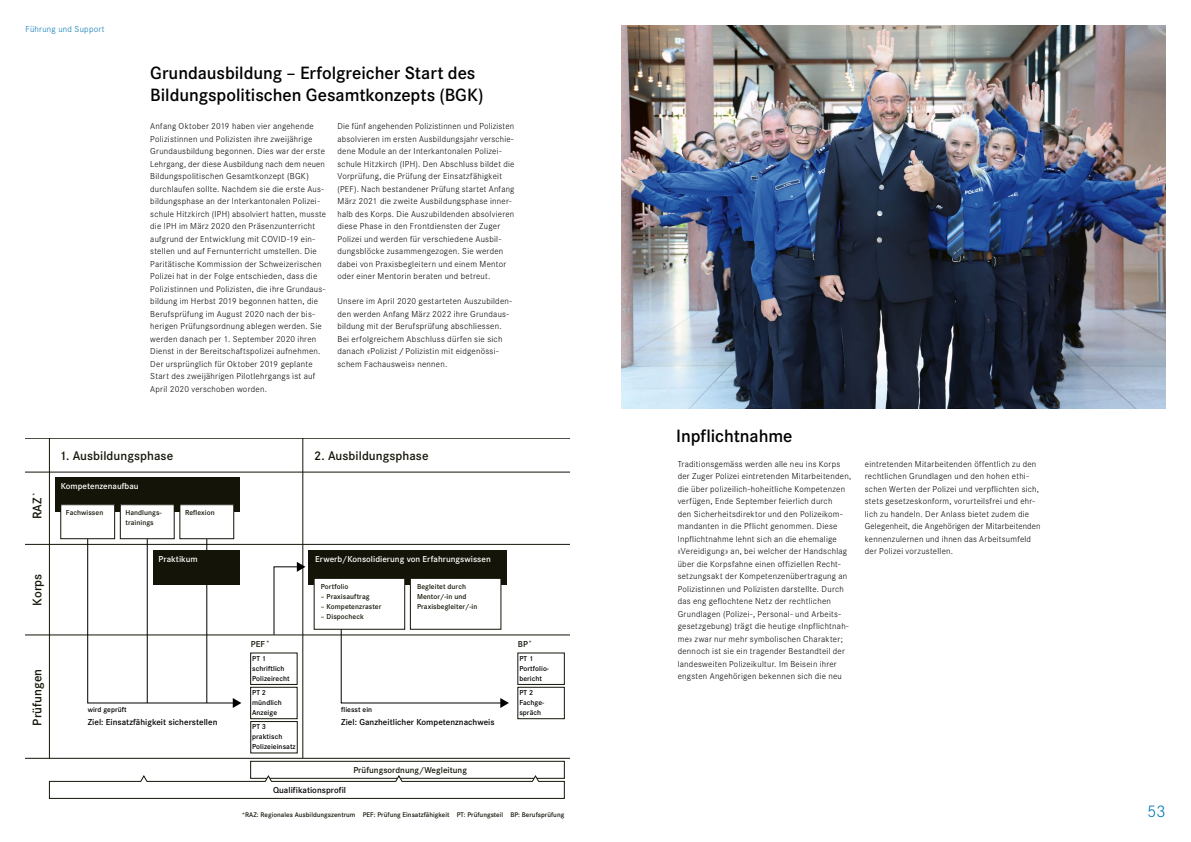
<style>
.page{position:relative;width:1191px;height:842px;background:#fff}
.page>*{position:absolute;margin:0;border:0;box-sizing:border-box;transform-origin:0 0}
.t1{font:600 18.5px/22px "Corporate S";color:#000}
.t2{font:300 17.5px "Corporate S";color:#0075b4}
.t3{font:600 13px "Corporate S";letter-spacing:.005em;color:#151408}
.t4{font:300 9px/12.5px "Corporate S";letter-spacing:.03em;color:#000}
.t5{font:600 9px "Corporate S";letter-spacing:.005em;color:#000}
.t6{font:600 9px "Corporate S";letter-spacing:.005em;color:#fff}
.t7{font:600 9px "Corporate S";letter-spacing:.005em;color:#151408}
.t8{font:300 9px "Corporate S";letter-spacing:.03em;color:#0075b4}
.t9{font:600 7.5px/10px "Corporate S";letter-spacing:.01em;color:#151408}
.t10{font:600 7.5px/10px "Corporate S";letter-spacing:.01em;color:#000}
.t11{font:600 7px "Corporate S";letter-spacing:.005em;color:#151408}
</style>
<div class="page">
<img style="left:621px;top:26px;width:544px;height:382px">
<div style="left:55px;top:478px;width:184px;height:34px;background:#151408"></div>
<hr style="left:26px;top:472px;width:544px;height:1px;background:#151408">
<hr style="left:26px;top:544px;width:544px;height:1px;background:#151408">
<div style="left:308px;top:550px;width:198px;height:34px;background:#151408"></div>
<div style="left:517px;top:653px;width:47px;height:32px;border:1px solid #151408"></div>
<div style="left:517px;top:687px;width:47px;height:32px;border:1px solid #151408"></div>
<hr style="left:303px;top:438px;width:1px;height:320px;background:#151408">
<hr style="left:26px;top:635px;width:544px;height:1px;background:#151408">
<svg style="left:87px;top:523px;width:154px;height:185px"></svg>
<hr style="left:147px;top:536px;width:1px;height:167px;background:#000">
<hr style="left:206px;top:536px;width:1px;height:167px;background:#000">
<div style="left:61px;top:505px;width:54px;height:34px;background:#fff"></div>
<div style="left:61px;top:504px;width:54px;height:35px;border:1px solid #151408"></div>
<div style="left:120px;top:505px;width:54px;height:34px;background:#fff"></div>
<div style="left:120px;top:504px;width:54px;height:35px;border:1px solid #151408"></div>
<div style="left:180px;top:505px;width:54px;height:34px;background:#fff"></div>
<div style="left:180px;top:504px;width:54px;height:35px;border:1px solid #151408"></div>
<div style="left:153px;top:550px;width:86px;height:34px;background:#151408"></div>
<hr style="left:49px;top:438px;width:1px;height:320px;background:#151408">
<svg style="left:340px;top:625px;width:169px;height:83px"></svg>
<div style="left:314px;top:578px;width:91px;height:51px;background:#fff"></div>
<div style="left:314px;top:578px;width:91px;height:51px;border:1px solid #151408"></div>
<div style="left:410px;top:578px;width:91px;height:51px;background:#fff"></div>
<div style="left:410px;top:578px;width:91px;height:51px;border:1px solid #151408"></div>
<div style="left:251px;top:721px;width:46px;height:32px;border:1px solid #151408"></div>
<div style="left:250px;top:653px;width:47px;height:32px;border:1px solid #151408"></div>
<div style="left:250px;top:687px;width:47px;height:32px;border:1px solid #151408"></div>
<svg style="left:273px;top:562px;width:32px;height:74px"></svg>
<div style="left:250px;top:761px;width:314px;height:17px;border:1px solid #151408"></div>
<hr style="left:26px;top:758px;width:544px;height:1px;background:#151408">
<svg style="left:49px;top:775px;width:515px;height:24px"></svg>
<hr style="left:26px;top:438px;width:544px;height:1px;background:#151408">
<p class="t8" style="left:26px;top:24px;width:81px">Führung und Support</p>
<h1 class="t1" style="left:150px;top:62px;width:335px">Grundausbildung – Erfolgreicher Start des<br>Bildungspolitischen Gesamtkonzepts (BGK)</h1>
<p class="t4" style="left:150px;top:120px;width:177px">Anfang Oktober 2019 haben vier angehende Polizistinnen und Polizisten ihre zweijährige Grundausbildung begonnen. Dies war der erste Lehrgang, der diese Ausbildung nach dem neuen Bildungspolitischen Gesamtkonzept (BGK) durchlaufen sollte. Nachdem sie die erste Aus&shy;bildungsphase an der Interkantonalen Polizei&shy;schule Hitzkirch (IPH) absolviert hatten, musste die IPH im März 2020 den Präsenzunterricht aufgrund der Entwicklung mit COVID-19 ein&shy;stellen und auf Fernunterricht umstellen. Die Paritätische Kommission der Schweizerischen Polizei hat in der Folge entschieden, dass die Polizistinnen und Polizisten, die ihre Grundaus&shy;bildung im Herbst 2019 begonnen hatten, die Berufsprüfung im August 2020 nach der bis&shy;herigen Prüfungsordnung ablegen werden. Sie werden danach per 1. September 2020 ihren Dienst in der Bereitschaftspolizei aufnehmen.<br>Der ursprünglich für Oktober 2019 geplante Start des zweijährigen Pilotlehrgangs ist auf April 2020 verschoben worden.</p>
<p class="t4" style="left:337px;top:120px;width:179px">Die fünf angehenden Polizistinnen und Polizisten absolvieren im ersten Ausbildungsjahr verschie&shy;dene Module an der Interkantonalen Polizei&shy;schule Hitzkirch (IPH). Den Abschluss bildet die Vorprüfung, die Prüfung der Einsatzfähigkeit (PEF). Nach bestandener Prüfung startet Anfang März 2021 die zweite Ausbildungsphase inner&shy;halb des Korps. Die Auszubildenden absolvieren diese Phase in den Frontdiensten der Zuger Polizei und werden für verschiedene Ausbil&shy;dungsblöcke zusammengezogen. Sie werden dabei von Praxisbegleitern und einem Mentor oder einer Mentorin beraten und betreut.</p>
<p class="t4" style="left:337px;top:295px;width:176px">Unsere im April 2020 gestarteten Auszubilden&shy;den werden Anfang März 2022 ihre Grundaus&shy;bildung mit der Berufsprüfung abschliessen.<br>Bei erfolgreichem Abschluss dürfen sie sich danach «Polizist / Polizistin mit eidgenössi&shy;schem Fachausweis» nennen.</p>
<p class="t11" style="left:31px;top:496px;width:5px;rotate:-90deg">*</p>
<h3 class="t3" style="left:30px;top:519px;width:23px;rotate:-90deg">RAZ</h3>
<h3 class="t3" style="left:30px;top:605px;width:33px;rotate:-90deg">Korps</h3>
<h3 class="t3" style="left:30px;top:726px;width:58px;rotate:-90deg">Prüfungen</h3>
<h3 class="t3" style="left:59px;top:449px;width:115px">1. Ausbildungsphase</h3>
<h3 class="t3" style="left:314px;top:449px;width:116px">2. Ausbildungsphase</h3>
<p class="t6" style="left:61px;top:481px;width:79px">Kompetenzenaufbau</p>
<p class="t9" style="left:66px;top:508px;width:39px">Fachwissen</p>
<p class="t9" style="left:125px;top:508px;width:38px">Handlungs&shy;trainings</p>
<p class="t9" style="left:185px;top:508px;width:31px">Reflexion</p>
<p class="t6" style="left:159px;top:554px;width:41px">Praktikum</p>
<p class="t10" style="left:88px;top:705px;width:41px">wird geprüft</p>
<p class="t5" style="left:88px;top:717px;width:131px">Ziel: Einsatzfähigkeit sicherstellen</p>
<p class="t6" style="left:315px;top:554px;width:177px">Erwerb/Konsolidierung von Erfahrungswissen</p>
<p class="t9" style="left:321px;top:582px;width:29px">Portfolio</p>
<p class="t9" style="left:321px;top:592px;width:50px">– Praxisauftrag</p>
<p class="t9" style="left:321px;top:602px;width:62px">– Kompetenzraster</p>
<p class="t9" style="left:321px;top:612px;width:45px">– Dispocheck</p>
<p class="t9" style="left:417px;top:582px;width:62px">Begleitet durch<br>Mentor/-in und<br>Praxisbegleiter/-in</p>
<p class="t11" style="left:266px;top:638px;width:5px">*</p>
<p class="t11" style="left:528px;top:638px;width:5px">*</p>
<p class="t7" style="left:518px;top:638px;width:12px">BP</p>
<p class="t10" style="left:519px;top:653px;width:31px">PT 1<br>Portfolio&shy;bericht</p>
<p class="t10" style="left:519px;top:688px;width:26px">PT 2<br>Fachge&shy;spräch</p>
<p class="t7" style="left:251px;top:638px;width:16px">PEF</p>
<p class="t10" style="left:252px;top:653px;width:39px">PT 1 schriftlich<br>Polizeirecht</p>
<p class="t10" style="left:252px;top:688px;width:31px">PT 2 mündlich<br>Anzeige</p>
<p class="t10" style="left:341px;top:705px;width:32px">fliesst ein</p>
<p class="t5" style="left:341px;top:717px;width:155px">Ziel: Ganzheitlicher Kompetenznachweis</p>
<p class="t10" style="left:252px;top:722px;width:45px">PT 3 praktisch<br>Polizeieinsatz</p>
<p class="t7" style="left:353px;top:765px;width:115px">Prüfungsordnung/Wegleitung</p>
<p class="t11" style="left:242px;top:811px;width:324px">*RAZ: Regionales Ausbildungszentrum PEF: Prüfung Einsatzfähigkeit PT: Prüfungsteil BP: Berufsprüfung</p>
<p class="t5" style="left:273px;top:785px;width:75px">Qualifikationsprofil</p>
<h1 class="t1" style="left:676px;top:425px;width:118px">Inpflichtnahme</h1>
<p class="t4" style="left:677px;top:458px;width:175px">Traditionsgemäss werden alle neu ins Korps der Zuger Polizei eintretenden Mitarbeitenden, die über polizeilich-hoheitliche Kompetenzen verfügen, Ende September feierlich durch<br>den Sicherheitsdirektor und den Polizeikom&shy;mandanten in die Pflicht genommen. Diese Inpflichtnahme lehnt sich an die ehemalige «Vereidigung» an, bei welcher der Handschlag über die Korpsfahne einen offiziellen Recht&shy;setzungsakt der Kompetenzenübertragung an Polizistinnen und Polizisten darstellte. Durch das eng geflochtene Netz der rechtlichen Grundlagen (Polizei-, Personal- und Arbeits&shy;gesetzgebung) trägt die heutige «Inpflichtnah&shy;me» zwar nur mehr symbolischen Charakter; dennoch ist sie ein tragender Bestandteil der landesweiten Polizeikultur. Im Beisein ihrer engsten Angehörigen bekennen sich die neu</p>
<p class="t4" style="left:865px;top:458px;width:177px">eintretenden Mitarbeitenden öffentlich zu den rechtlichen Grundlagen und den hohen ethi&shy;schen Werten der Polizei und verpflichten sich, stets gesetzeskonform, vorurteilsfrei und ehr&shy;lich zu handeln. Der Anlass bietet zudem die Gelegenheit, die Angehörigen der Mitarbeitenden kennenzulernen und ihnen das Arbeitsumfeld der Polizei vorzustellen.</p>
<h2 class="t2" style="left:1147px;top:801px;width:20px">53</h2>
</div>
